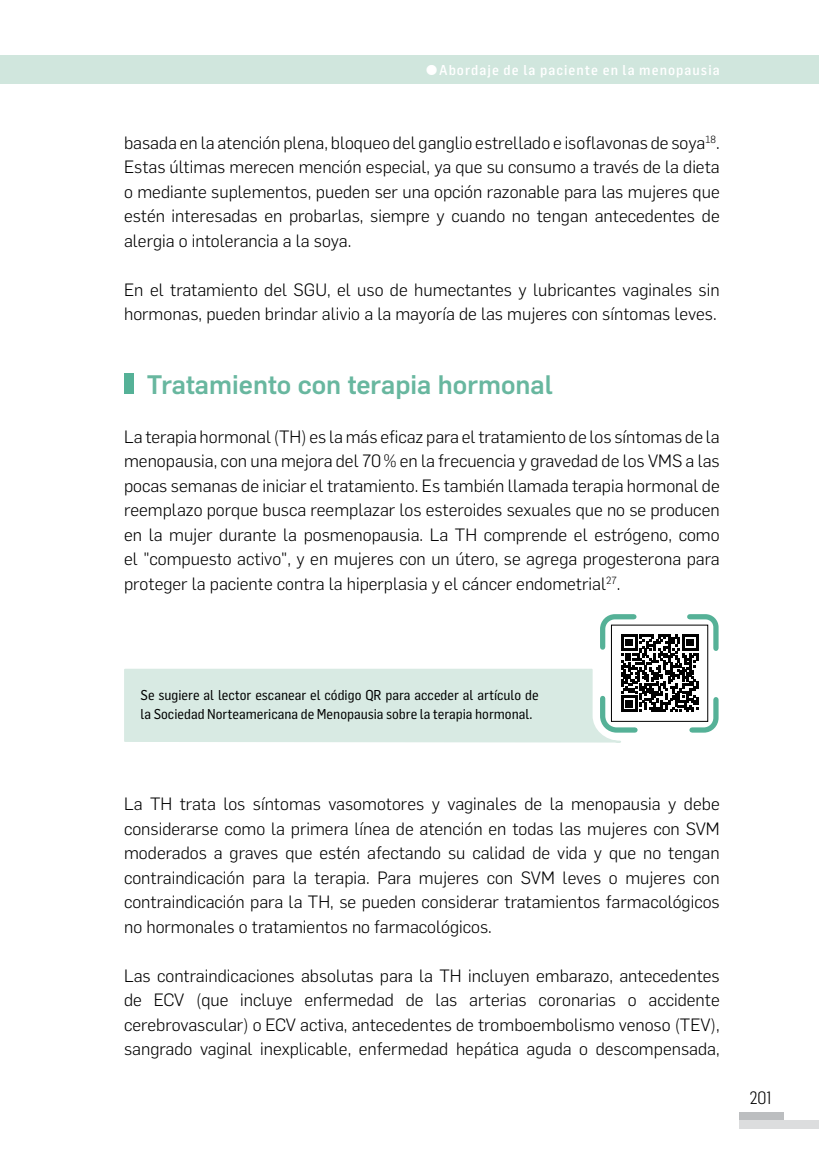
<style>
.page{position:relative;width:819px;height:1166px;background:#fff}
.page>*{position:absolute;margin:0;border:0;box-sizing:border-box;transform-origin:0 0}
.t1{font:500 26.25px "Flama";color:#68b79f}
.t2{font:300 17.5px/24.5px "Flama";color:#000;text-align:justify}
.t3{font:300 17.5px "Flama Semicondensed";color:#000}
.t4{font:14px/19.2px "Flama Semicondensed Basic";color:#000}
.t5{font:500 14px "Flama Semicondensed";letter-spacing:.075em;color:#fff}
</style>
<div class="page">
<div style="left:739px;top:1112px;width:44px;height:9px;background:#bcbec0"></div>
<div style="left:739px;top:1120px;width:80px;height:9px;background:#dcddde"></div>
<div style="left:0;top:55px;width:819px;height:28px;background:#d0e6dd"></div>
<div style="left:124px;top:373px;width:10px;height:21px;background:#55b197"></div>
<svg style="left:125px;top:614px;width:594px;height:128px"></svg>
<div style="left:611px;top:625px;width:97px;height:97px;border:1px solid #000"></div>
<p class="t5" style="left:439px;top:61px;width:282px">Abordaje de la paciente en la menopausia</p>
<p class="t2" style="left:124px;top:129px;width:597px">basada en la atención plena, bloqueo del ganglio estrellado e isoflavonas de soya<sup>18</sup>.<br>Estas últimas merecen mención especial, ya que su consumo a través de la dieta o mediante suplementos, pueden ser una opción razonable para las mujeres que estén interesadas en probarlas, siempre y cuando no tengan antecedentes de alergia o intolerancia a la soya.</p>
<p class="t2" style="left:124px;top:276px;width:597px">En el tratamiento del SGU, el uso de humectantes y lubricantes vaginales sin hormonas, pueden brindar alivio a la mayoría de las mujeres con síntomas leves.</p>
<h1 class="t1" style="left:147px;top:365px;width:407px">Tratamiento con terapia hormonal</h1>
<p class="t2" style="left:124px;top:423px;width:597px">La terapia hormonal (TH) es la más eficaz para el tratamiento de los síntomas de la menopausia, con una mejora del 70% en la frecuencia y gravedad de los VMS a las pocas semanas de iniciar el tratamiento. Es también llamada terapia hormonal de reemplazo porque busca reemplazar los esteroides sexuales que no se producen en la mujer durante la posmenopausia. La TH comprende el estrógeno, como el "compuesto activo", y en mujeres con un útero, se agrega progesterona para proteger la paciente contra la hiperplasia y el cáncer endometrial<sup>27</sup>.</p>
<p class="t4" style="left:141px;top:685px;width:399px">Se sugiere al lector escanear el código QR para acceder al artículo de la Sociedad Norteamericana de Menopausia sobre la terapia hormonal.</p>
<p class="t2" style="left:124px;top:791px;width:597px">La TH trata los síntomas vasomotores y vaginales de la menopausia y debe considerarse como la primera línea de atención en todas las mujeres con SVM moderados a graves que estén afectando su calidad de vida y que no tengan contraindicación para la terapia. Para mujeres con SVM leves o mujeres con contraindicación para la TH, se pueden considerar tratamientos farmacológicos no hormonales o tratamientos no farmacológicos.</p>
<p class="t2" style="left:124px;top:962px;width:597px">Las contraindicaciones absolutas para la TH incluyen embarazo, antecedentes de ECV (que incluye enfermedad de las arterias coronarias o accidente cerebrovascular) o ECV activa, antecedentes de tromboembolismo venoso (TEV), sangrado vaginal inexplicable, enfermedad hepática aguda o descompensada,</p>
<p class="t3" style="left:749px;top:1086px;width:24px">201</p>
</div>
